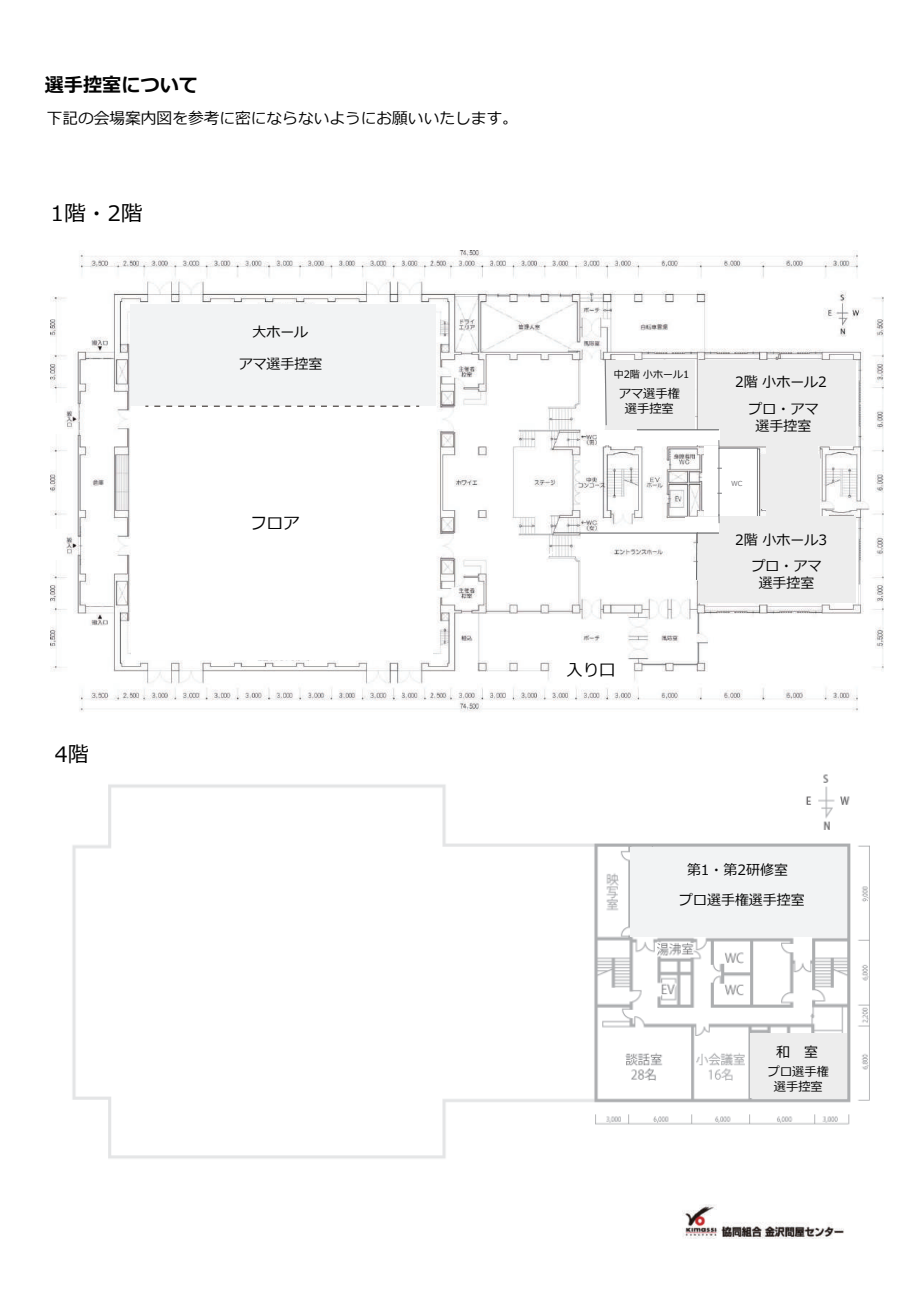
<style>
.page{position:relative;width:919px;height:1289px;background:#fff}
.page>*{position:absolute;margin:0;border:0;box-sizing:border-box;transform-origin:0 0}
.t1{font:21.15px "Meiryo";color:#030303}
.t2{font:700 19.35px "Meiryo";color:#030303}
.t3{font:16.5px "Meiryo";color:#030303}
.t4{font:15.9px "Meiryo";color:#030303}
.t5{font:14.1px/17px "Meiryo";color:#030303}
.t6{font:12.45px/14.9px "Meiryo";color:#030303;text-align:center}
.t7{font:12.3px/14.9px "Meiryo";color:#030303;text-align:center}
.t8{font:10.05px "Meiryo";color:#030303}
.t9{font:6.9px "Meiryo";color:#727175}
</style>
<div class="page">
<img style="left:72px;top:774px;width:797px;height:385px">
<img style="left:51px;top:251px;width:832px;height:461px">
<div style="left:30px;top:403px;width:34px;height:30px;background:#fff"></div>
<div style="left:30px;top:529px;width:32px;height:30px;background:#fff"></div>
<div style="left:78px;top:304px;width:32px;height:30px;background:#fff"></div>
<div style="left:78px;top:626px;width:32px;height:30px;background:#fff"></div>
<div style="left:402px;top:529px;width:34px;height:30px;background:#fff"></div>
<svg style="left:505px;top:549px;width:52px;height:37px"></svg>
<div style="left:131px;top:304px;width:301px;height:356px;background:#fff"></div>
<div style="left:131px;top:304px;width:305px;height:102px;background:#f2f3f4"></div>
<svg style="left:154px;top:406px;width:265px;height:1px"></svg>
<div style="left:605px;top:360px;width:89px;height:70px;background:#ededed"></div>
<div style="left:597px;top:430px;width:23px;height:14px;background:#fff"></div>
<div style="left:704px;top:443px;width:15px;height:77px;background:#fff"></div>
<div style="left:718px;top:448px;width:39px;height:69px;background:#fff;border:1px solid #7a7b7e"></div>
<div style="left:766px;top:441px;width:52px;height:14px;background:#ededed"></div>
<svg style="left:604px;top:358px;width:3px;height:68px"></svg>
<div style="left:698px;top:360px;width:157px;height:85px;background:#ededed"></div>
<div style="left:688px;top:430px;width:32px;height:14px;background:#fff"></div>
<hr style="left:637px;top:429px;width:82px;height:1px;background:#67696b">
<div style="left:698px;top:516px;width:157px;height:87px;background:#ededed"></div>
<div style="left:685px;top:517px;width:34px;height:15px;background:#fff"></div>
<hr style="left:579px;top:532px;width:140px;height:1px;background:#67696b">
<hr style="left:696px;top:533px;width:1px;height:47px;background:#67696b">
<div style="left:761px;top:454px;width:58px;height:54px;background:#ededed"></div>
<div style="left:766px;top:505px;width:53px;height:15px;background:#ededed"></div>
<div style="left:630px;top:847px;width:217px;height:90px;background:#f2f3f4"></div>
<div style="left:750px;top:1033px;width:97px;height:64px;background:#ededed"></div>
<img style="left:682px;top:1204px;width:162px;height:34px">
<h2 class="t2" style="left:45px;top:71px;width:155px">選手控室について</h2>
<p class="t4" style="left:47px;top:107px;width:472px">下記の会場案内図を参考に密にならないようにお願いいたします。</p>
<h1 class="t1" style="left:50px;top:198px;width:94px">1階・2階</h1>
<h1 class="t1" style="left:55px;top:739px;width:35px">4階</h1>
<p class="t5" style="left:252px;top:324px;width:57px">大ホール</p>
<p class="t5" style="left:239px;top:356px;width:85px">アマ選手控室</p>
<p class="t3" style="left:250px;top:511px;width:51px">フロア</p>
<p class="t8" style="left:613px;top:367px;width:77px">中2階 小ホール1</p>
<p class="t6" style="left:618px;top:387px;width:63px">アマ選手権選手控室</p>
<p class="t3" style="left:566px;top:658px;width:51px">入り口</p>
<p class="t5" style="left:735px;top:374px;width:93px">2階 小ホール2</p>
<p class="t5" style="left:748px;top:401px;width:71px;text-align:center">プロ・アマ選手控室</p>
<p class="t9" style="left:731px;top:478px;width:13px">WC</p>
<p class="t5" style="left:751px;top:526px;width:77px;line-height:26.8px;text-indent:-16px">2階 小ホール3プロ・アマ</p>
<p class="t5" style="left:758px;top:575px;width:57px">選手控室</p>
<p class="t5" style="left:679px;top:856px;width:127px;line-height:29.7px;text-indent:8px">第1・第2研修室プロ選手権選手控室</p>
<p class="t5" style="left:776px;top:1043px;width:43px">和　室</p>
<p class="t7" style="left:767px;top:1065px;width:63px">プロ選手権選手控室</p>
</div>
